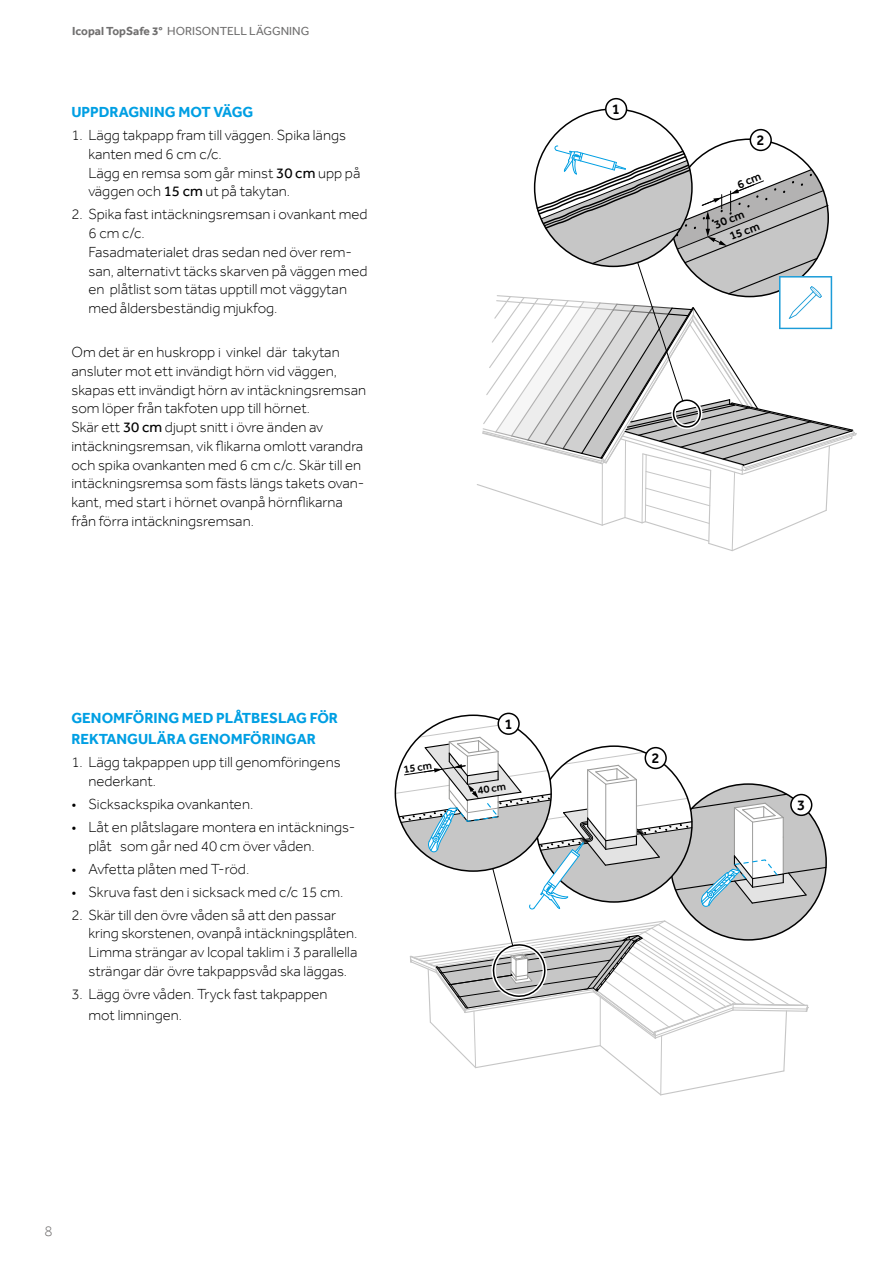
<style>
.page{position:relative;width:893px;height:1263px;background:#fff}
.page>*{position:absolute;margin:0;border:0;box-sizing:border-box;transform-origin:0 0}
.t1{font:300 15px/18.8px "Effra";color:#000}
.t2{font:700 15px/21px "Effra";color:#009fe3}
.t3{font:500 15px "Effra";color:#020203}
.t4{font:300 15px "Effra";color:#716f6f}
.t5{font:12px "Effra";color:#706f6f}
.t6{font:500 12px/16.5px "Effra";color:#000}
.t7{font:500 10.95px "Effra";color:#000}
.s1{font-weight:700}
.s2{font-weight:400}
.s3{color:#fff}
</style>
<div class="page">
<svg style="left:394px;top:723px;width:433px;height:373px"></svg>
<div style="left:498px;top:713px;width:21px;height:21px;background:#fff;border-radius:50%"></div>
<div style="left:497px;top:713px;width:23px;height:22px;border:2px solid #000;border-radius:50%"></div>
<div style="left:645px;top:748px;width:21px;height:20px;background:#fff;border-radius:50%"></div>
<div style="left:645px;top:747px;width:22px;height:22px;border:2px solid #000;border-radius:50%"></div>
<div style="left:791px;top:794px;width:21px;height:21px;background:#fff;border-radius:50%"></div>
<div style="left:790px;top:794px;width:22px;height:22px;border:2px solid #000;border-radius:50%"></div>
<div style="left:750px;top:129px;width:22px;height:22px;border:2px solid #000;border-radius:50%"></div>
<div style="left:605px;top:98px;width:22px;height:22px;border:2px solid #000;border-radius:50%"></div>
<svg style="left:477px;top:143px;width:380px;height:408px"></svg>
<p class="t5" style="left:72px;top:24px;width:239px"><span class="s1">Icopal TopSafe 3°</span> HORISONTELL LÄGGNING</p>
<p class="t2" style="left:71px;top:101px;width:184px">UPPDRAGNING MOT VÄGG</p>
<p class="t1" style="left:88px;top:126px;width:273px;text-indent:-17px">1. Lägg takpapp fram till väggen. Spika längs kanten med 6 cm c/c.<br>Lägg en remsa som går minst <span class="s2">30 cm</span> upp på väggen och <span class="s2">15 cm</span> ut på takytan.</p>
<p class="t1" style="left:88px;top:205px;width:281px;text-indent:-17px">2. Spika fast intäckningsremsan i ovankant med 6 cm c/c.<br>Fasadmaterialet dras sedan ned över rem&shy;san, alternativt täcks skarven på väggen med en plåtlist som tätas upptill mot väggytan med åldersbeständig mjukfog.</p>
<p class="t1" style="left:71px;top:343px;width:296px">Om det är en huskropp i vinkel där takytan ansluter mot ett invändigt hörn vid väggen, skapas ett invändigt hörn av intäckningsremsan som löper från takfoten upp till hörnet.<br>Skär ett <span class="s2">30 cm</span> djupt snitt i övre änden av intäckningsremsan, vik flikarna omlott varandra och spika ovankanten med 6 cm c/c. Skär till en intäckningsremsa som fästs längs takets ovan&shy;kant, med start i hörnet ovanpå hörnflikarna från förra intäckningsremsan.</p>
<p class="t2" style="left:71px;top:707px;width:268px">GENOMFÖRING MED PLÅTBESLAG FÖR<br>REKTANGULÄRA GENOMFÖRINGAR</p>
<p class="t1" style="left:88px;top:753px;width:254px;text-indent:-17px">1. Lägg takpappen upp till genomföringens nederkant.</p>
<p class="t1" style="left:71px;top:794px;width:183px">• Sicksackspika ovankanten.</p>
<p class="t1" style="left:88px;top:817px;width:268px;text-indent:-17px">• Låt en plåtslagare montera en intäcknings&shy;plåt som går ned 40 cm över våden.</p>
<p class="t1" style="left:71px;top:859px;width:179px">• Avfetta plåten med T-röd.</p>
<p class="t1" style="left:71px;top:882px;width:274px">• Skruva fast den i sicksack med c/c 15 cm.</p>
<p class="t1" style="left:88px;top:905px;width:270px;text-indent:-17px">2. Skär till den övre våden så att den passar kring skorstenen, ovanpå intäckningsplåten.<br>Limma strängar av Icopal taklim i 3 parallella strängar där övre takpappsvåd ska läggas.</p>
<p class="t1" style="left:88px;top:983px;width:240px;line-height:21px;text-indent:-17px">3. Lägg övre våden. Tryck fast takpappen mot limningen.</p>
<p class="t7" style="left:402px;top:763px;width:30px;rotate:-9deg">15 cm</p>
<p class="t3" style="left:504px;top:714px;width:10px">1</p>
<p class="t7" style="left:477px;top:783px;width:30px;rotate:-8deg">40 cm</p>
<p class="t4" style="left:44px;top:1222px;width:13px">8<span class="s3">.</span></p>
<p class="t3" style="left:612px;top:100px;width:10px">1</p>
<p class="t3" style="left:756px;top:131px;width:10px">2</p>
<p class="t6" style="left:721px;top:214px;width:33px;text-indent:-10px;rotate:-22deg">30 cm<br>15 cm</p>
<p class="t3" style="left:651px;top:749px;width:10px">2</p>
<p class="t3" style="left:797px;top:796px;width:10px">3</p>
</div>
